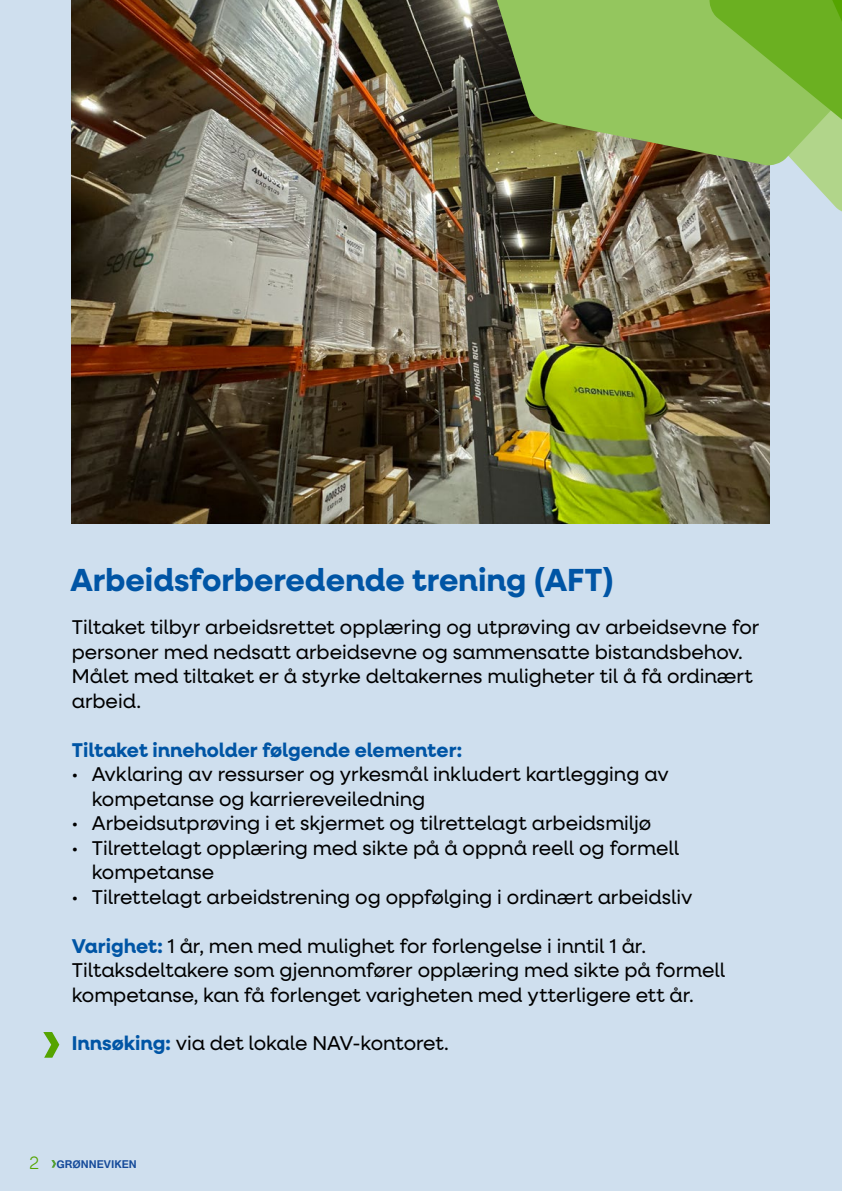
<style>
.page{position:relative;width:842px;height:1191px;background:#cfdfee}
.page>*{position:absolute;margin:0;border:0;box-sizing:border-box;transform-origin:0 0}
.t1{font:700 32px "Neulis Neue";color:#0055a5}
.t2{font:20px/24.4px "Neulis Neue";color:#000}
.t3{font:700 20px "Neulis Neue";color:#0055a5}
.t4{font:300 18px "Neulis Neue";color:#55a400}
.t5{font:700 13.8px "Tunga";color:#164b9a}
.s1{font-weight:700;color:#0055a5}
</style>
<div class="page">
<svg style="left:51px;top:1160px;width:5px;height:7px"></svg>
<img style="left:72px;top:0;width:698px;height:523px">
<svg style="left:43px;top:1032px;width:16px;height:25px"></svg>
<svg style="left:495px;top:0;width:182px;height:166px;background:#87a653"></svg>
<svg style="left:677px;top:0;width:165px;height:215px;background:#8ab45c"></svg>
<p class="t1" style="left:70px;top:557px;width:545px">Arbeidsforberedende trening (AFT)</p>
<p class="t2" style="left:72px;top:614px;width:689px">Tiltaket tilbyr arbeidsrettet opplæring og utprøving av arbeidsevne for personer med nedsatt arbeidsevne og sammensatte bistandsbehov.<br>Målet med tiltaket er å styrke deltakernes muligheter til å få ordinært arbeid.</p>
<p class="t3" style="left:72px;top:735px;width:392px">Tiltaket inneholder følgende elementer:</p>
<p class="t2" style="left:92px;top:761px;width:578px;text-indent:-20px">• Avklaring av ressurser og yrkesmål inkludert kartlegging av kompetanse og karriereveiledning</p>
<p class="t2" style="left:72px;top:810px;width:581px">• Arbeidsutprøving i et skjermet og tilrettelagt arbeidsmiljø</p>
<p class="t2" style="left:92px;top:834px;width:589px;text-indent:-20px">• Tilrettelagt opplæring med sikte på å oppnå reell og formell kompetanse</p>
<p class="t2" style="left:72px;top:883px;width:622px">• Tilrettelagt arbeidstrening og oppfølging i ordinært arbeidsliv</p>
<p class="t2" style="left:72px;top:932px;width:655px"><span class="s1">Varighet:</span> 1 år, men med mulighet for forlengelse i inntil 1 år.<br>Tiltaksdeltakere som gjennomfører opplæring med sikte på formell kompetanse, kan få forlenget varigheten med ytterligere ett år.</p>
<p class="t2" style="left:72px;top:1030px;width:378px"><span class="s1">Innsøking:</span> via det lokale NAV-kontoret.</p>
<p class="t4" style="left:29px;top:1150px;width:12px">2</p>
<p class="t5" style="left:56px;top:1154px;width:82px">GRØNNEVIKEN</p>
</div>
